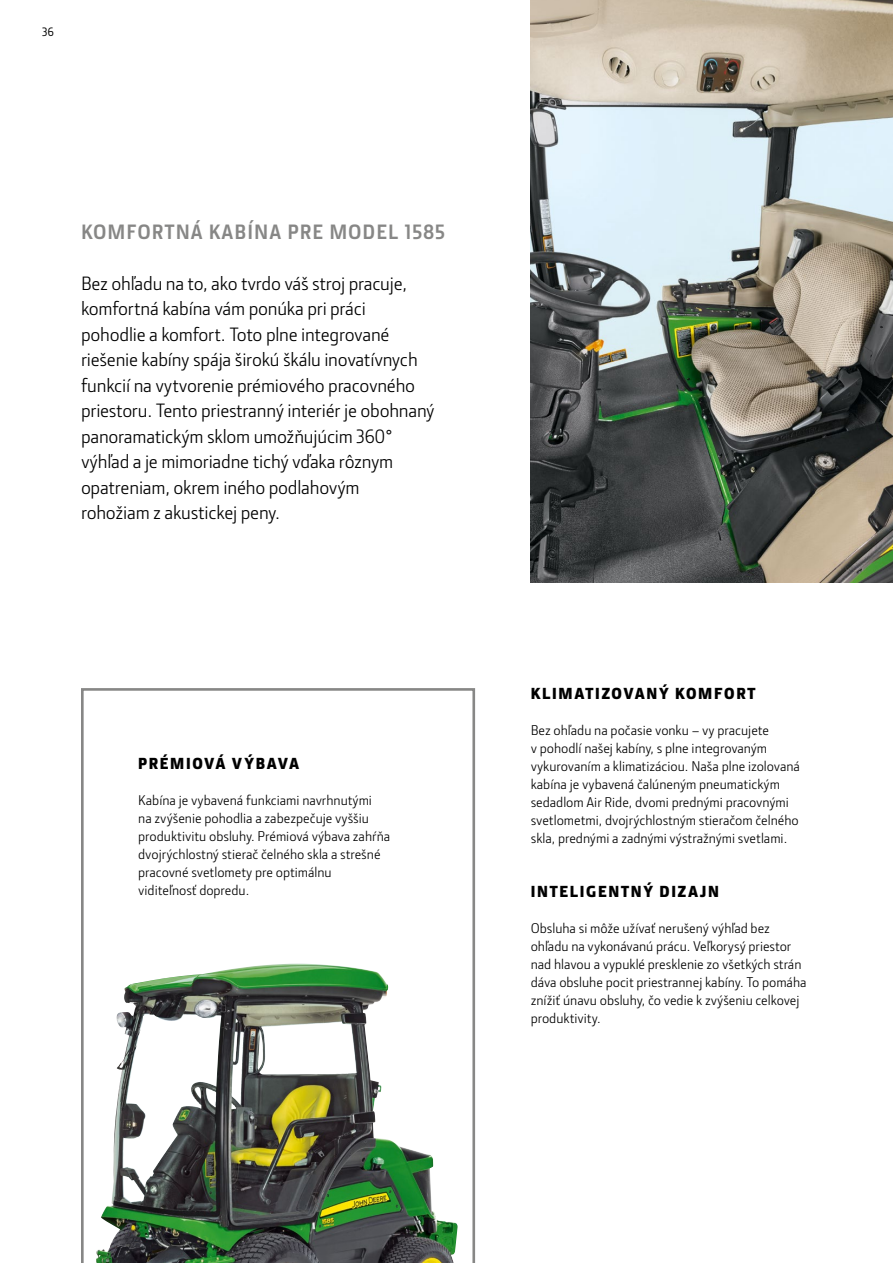
<style>
.page{position:relative;width:893px;height:1263px;background:#fff}
.page>*{position:absolute;margin:0;border:0;box-sizing:border-box;transform-origin:0 0}
._14_pt_JDSPro_Subtit{font:700 21px "JD Sans Pro";letter-spacing:.05em;color:#878786}
._13_pt_JDSPro_Introd{font:19.5px/25.5px "JD Sans Pro";letter-spacing:-.01em;color:#000}
._11_pt_Section_Headl{font:900 16.5px "Section";letter-spacing:.105em;color:#000}
._9_5_pt_JDSPro_Copy{font:14.25px/18px "JD Sans Pro";color:#000}
._8_pt_JDSPro_Pagenu{font:500 12px "JD Sans Pro";color:#000}
</style>
<div class="page">
<svg style="left:81px;top:688px;width:394px;height:575px"></svg>
<img style="left:96px;top:965px;width:362px;height:298px">
<img style="left:531px;top:0;width:362px;height:582px">
<p class="_8_pt_JDSPro_Pagenu" style="left:42px;top:23px;width:13px">36</p>
<p class="_14_pt_JDSPro_Subtit" style="left:81px;top:218px;width:365px">KOMFORTNÁ KABÍNA PRE MODEL 1585</p>
<p class="_13_pt_JDSPro_Introd" style="left:81px;top:270px;width:355px">Bez ohľadu na to, ako tvrdo váš stroj pracuje, komfortná kabína vám ponúka pri práci pohodlie a komfort. Toto plne integrované riešenie kabíny spája širokú škálu inovatívnych funkcií na vytvorenie prémiového pracovného priestoru. Tento priestranný interiér je obohnaný panoramatickým sklom umožňujúcim 360° výhľad a je mimoriadne tichý vďaka rôznym opatreniam, okrem iného podlahovým<br>rohožiam z akustickej peny.</p>
<p class="_11_pt_Section_Headl" style="left:138px;top:753px;width:163px">PRÉMIOVÁ VÝBAVA</p>
<p class="_9_5_pt_JDSPro_Copy" style="left:138px;top:791px;width:253px">Kabína je vybavená funkciami navrhnutými<br>na zvýšenie pohodlia a zabezpečuje vyššiu produktivitu obsluhy. Prémiová výbava zahŕňa dvojrýchlostný stierač čelného skla a strešné pracovné svetlomety pre optimálnu viditeľnosť dopredu.</p>
<p class="_11_pt_Section_Headl" style="left:531px;top:683px;width:226px">KLIMATIZOVANÝ KOMFORT</p>
<p class="_9_5_pt_JDSPro_Copy" style="left:531px;top:721px;width:271px">Bez ohľadu na počasie vonku – vy pracujete<br>v pohodlí našej kabíny, s plne integrovaným vykurovaním a klimatizáciou. Naša plne izolovaná kabína je vybavená čalúneným pneumatickým sedadlom Air Ride, dvomi prednými pracovnými svetlometmi, dvojrýchlostným stieračom čelného skla, prednými a zadnými výstražnými svetlami.</p>
<p class="_11_pt_Section_Headl" style="left:531px;top:881px;width:190px">INTELIGENTNÝ DIZAJN</p>
<p class="_9_5_pt_JDSPro_Copy" style="left:531px;top:919px;width:277px">Obsluha si môže užívať nerušený výhľad bez ohľadu na vykonávanú prácu. Veľkorysý priestor nad hlavou a vypuklé presklenie zo všetkých strán dáva obsluhe pocit priestrannej kabíny. To pomáha znížiť únavu obsluhy, čo vedie k zvýšeniu celkovej produktivity.</p>
</div>
